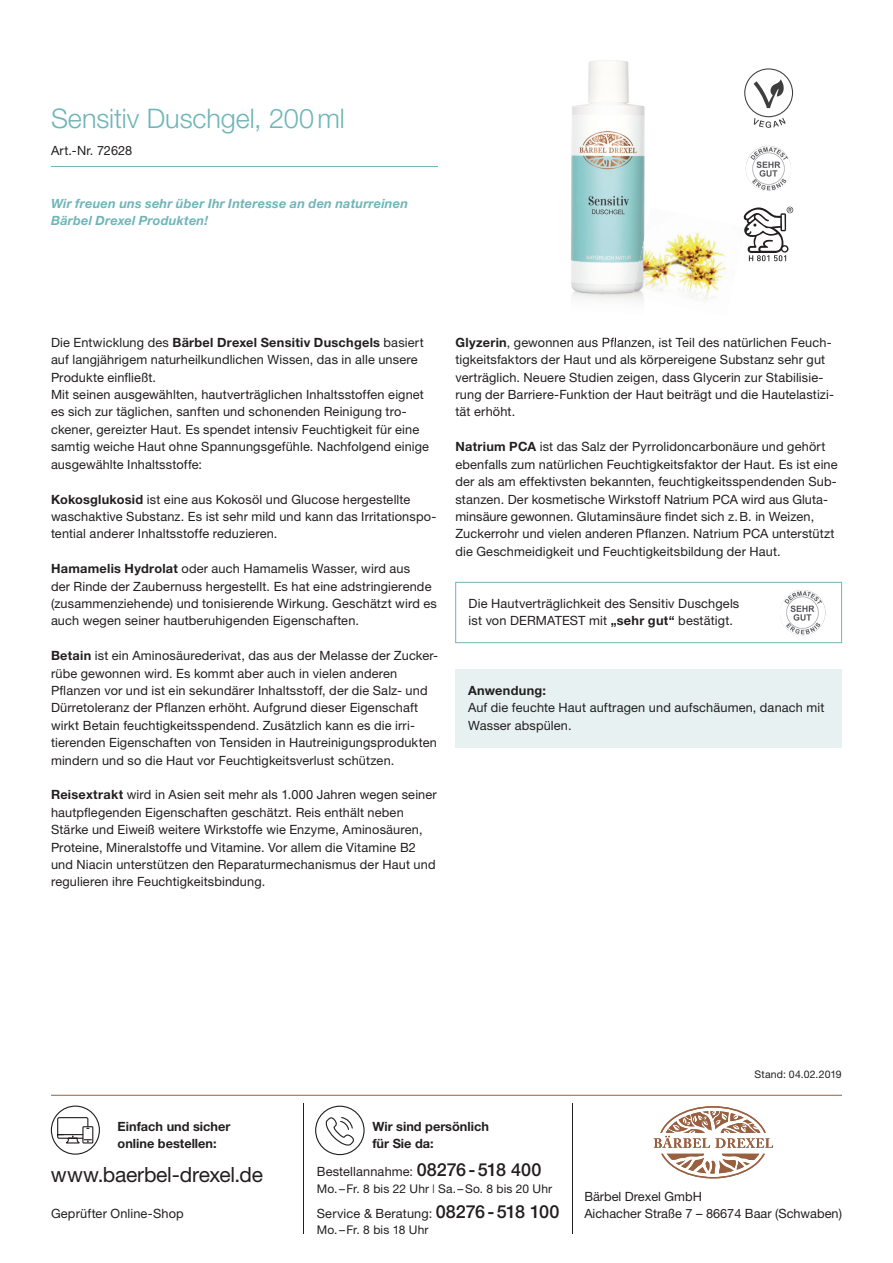
<style>
.page{position:relative;width:893px;height:1263px;background:#fff}
.page>*{position:absolute;margin:0;border:0;box-sizing:border-box;transform-origin:0 0}
.t1{font:300 27px "Helvetica Neue LT Pro";letter-spacing:-.005em;color:#70b5b8}
.t2{font:21px "Helvetica Neue LT Pro";letter-spacing:-.015em;color:#231f20}
.t3{font:12.75px/17.4px "Helvetica Neue LT Pro";letter-spacing:.01em;color:#231f20}
.t4{font:italic 700 12.75px/17.4px "Helvetica Neue LT Pro";letter-spacing:.015em;color:#70b5b8}
.t5{font:700 12.75px/17.4px "Helvetica Neue LT Pro";color:#231f20}
.t6{font:700 12.75px "Helvetica Neue LT Pro";letter-spacing:.025em;color:#231f20}
.t7{font:12px "Helvetica Neue LT Pro";letter-spacing:.015em;color:#231f20}
.t8{font:10.5px "Helvetica Neue LT Pro";letter-spacing:.02em;color:#231f20}
.s1{font-weight:700}
.s2{font-weight:500;font-size:18px}
.s3{font-weight:300}
</style>
<div class="page">
<hr style="left:51px;top:1095px;width:791px;height:1px;background:#996040">
<hr style="left:51px;top:166px;width:387px;height:1px;background:#70b5b8">
<div style="left:315px;top:1106px;width:50px;height:49px;border:1px solid #231f20;border-radius:50%"></div>
<svg style="left:325px;top:1117px;width:29px;height:29px"></svg>
<div style="left:51px;top:1105px;width:49px;height:50px;border:1px solid #231f20;border-radius:50%"></div>
<svg style="left:57px;top:1117px;width:37px;height:27px"></svg>
<hr style="left:303px;top:1103px;width:1px;height:131px;background:#231f20">
<hr style="left:572px;top:1103px;width:1px;height:131px;background:#231f20">
<svg style="left:654px;top:1106px;width:119px;height:72px"></svg>
<img style="left:659px;top:234px;width:34px;height:22px">
<img style="left:693px;top:218px;width:51px;height:45px">
<img style="left:659px;top:256px;width:34px;height:36px">
<img style="left:683px;top:263px;width:43px;height:37px">
<div style="left:455px;top:669px;width:387px;height:78px;background:#e7f1f1"></div>
<div style="left:455px;top:582px;width:387px;height:61px;border:1px solid #70b5b8"></div>
<img style="left:780px;top:590px;width:22px;height:27px">
<img style="left:571px;top:60px;width:74px;height:278px">
<img style="left:632px;top:207px;width:27px;height:95px">
<img style="left:561px;top:338px;width:90px;height:4px">
<img style="left:746px;top:146px;width:23px;height:26px">
<svg style="left:744px;top:207px;width:49px;height:54px"></svg>
<svg style="left:744px;top:68px;width:49px;height:60px"></svg>
<h1 class="t1" style="left:51px;top:102px;width:295px">Sensitiv Duschgel, 200 ml</h1>
<p class="t3" style="left:51px;top:142px;width:83px">Art.-Nr. 72628</p>
<p class="t4" style="left:51px;top:194px;width:358px">Wir freuen uns sehr über Ihr Interesse an den naturreinen<br>Bärbel Drexel Produkten!</p>
<p class="t3" style="left:51px;top:333px;width:380px">Die Entwicklung des <span class="s1">Bärbel Drexel Sensitiv Duschgels</span> basiert auf langjährigem naturheilkundlichen Wissen, das in alle unsere Produkte einfließt.<br>Mit seinen ausgewählten, hautverträglichen Inhaltsstoffen eignet es sich zur täglichen, sanften und schonenden Reinigung tro&shy;ckener, gereizter Haut. Es spendet intensiv Feuchtigkeit für eine samtig weiche Haut ohne Spannungsgefühle. Nachfolgend einige ausgewählte Inhaltsstoffe:</p>
<p class="t3" style="left:51px;top:490px;width:387px"><span class="s1">Kokosglukosid</span> ist eine aus Kokosöl und Glucose hergestellte waschaktive Substanz. Es ist sehr mild und kann das Irritationspo&shy;tential anderer Inhaltsstoffe reduzieren.</p>
<p class="t3" style="left:51px;top:560px;width:387px"><span class="s1">Hamamelis Hydrolat</span> oder auch Hamamelis Wasser, wird aus<br>der Rinde der Zaubernuss hergestellt. Es hat eine adstringierende (zusammenziehende) und tonisierende Wirkung. Geschätzt wird es auch wegen seiner hautberuhigenden Eigenschaften.</p>
<p class="t3" style="left:51px;top:647px;width:389px"><span class="s1">Betain</span> ist ein Aminosäurederivat, das aus der Melasse der Zucker&shy;rübe gewonnen wird. Es kommt aber auch in vielen anderen Pflanzen vor und ist ein sekundärer Inhaltsstoff, der die Salz- und Dürretoleranz der Pflanzen erhöht. Aufgrund dieser Eigenschaft wirkt Betain feuchtigkeitsspendend. Zusätzlich kann es die irri&shy;tierenden Eigenschaften von Tensiden in Hautreinigungsprodukten mindern und so die Haut vor Feuchtigkeitsverlust schützen.</p>
<p class="t3" style="left:51px;top:786px;width:387px"><span class="s1">Reisextrakt</span> wird in Asien seit mehr als 1.000 Jahren wegen seiner hautpflegenden Eigenschaften geschätzt. Reis enthält neben Stärke und Eiweiß weitere Wirkstoffe wie Enzyme, Aminosäuren, Proteine, Mineralstoffe und Vitamine. Vor allem die Vitamine B2 und Niacin unterstützen den Reparaturmechanismus der Haut und regulieren ihre Feuchtigkeitsbindung.</p>
<p class="t3" style="left:455px;top:333px;width:380px"><span class="s1">Glyzerin</span>, gewonnen aus Pflanzen, ist Teil des natürlichen Feuch&shy;tigkeitsfaktors der Haut und als körpereigene Substanz sehr gut verträglich. Neuere Studien zeigen, dass Glycerin zur Stabilisie&shy;rung der Barriere-Funktion der Haut beiträgt und die Hautelastizi&shy;tät erhöht.</p>
<p class="t3" style="left:455px;top:438px;width:384px"><span class="s1">Natrium PCA</span> ist das Salz der Pyrrolidoncarbonäure und gehört ebenfalls zum natürlichen Feuchtigkeitsfaktor der Haut. Es ist eine der als am effektivsten bekannten, feuchtigkeitsspendenden Sub&shy;stanzen. Der kosmetische Wirkstoff Natrium PCA wird aus Gluta&shy;minsäure gewonnen. Glutaminsäure findet sich z. B. in Weizen, Zuckerrohr und vielen anderen Pflanzen. Natrium PCA unterstützt die Geschmeidigkeit und Feuchtigkeitsbildung der Haut.</p>
<p class="t3" style="left:469px;top:594px;width:272px">Die Hautverträglichkeit des Sensitiv Duschgels ist von DERMATEST mit <span class="s1">„sehr gut“</span> bestätigt.</p>
<p class="t6" style="left:468px;top:682px;width:79px">Anwendung:</p>
<p class="t3" style="left:468px;top:699px;width:358px">Auf die feuchte Haut auftragen und aufschäumen, danach mit<br>Wasser abspülen.</p>
<p class="t8" style="left:754px;top:1067px;width:89px">Stand: 04.02.2019</p>
<p class="t5" style="left:118px;top:1117px;width:114px">Einfach und sicher online bestellen:</p>
<p class="t5" style="left:372px;top:1117px;width:118px">Wir sind persönlich für Sie da:</p>
<h2 class="t2" style="left:51px;top:1161px;width:214px">www.baerbel-drexel.de</h2>
<p class="t3" style="left:51px;top:1204px;width:134px">Geprüfter Online-Shop</p>
<p class="t3" style="left:317px;top:1163px;width:226px">Bestellannahme: <span class="s2">08276 - 518 400</span></p>
<p class="t7" style="left:317px;top:1181px;width:237px">Mo. – Fr. 8 bis 22 Uhr <span class="s3">l</span> Sa. – So. 8 bis 20 Uhr</p>
<p class="t3" style="left:317px;top:1204px;width:244px">Service &amp; Beratung: <span class="s2">08276 - 518 100</span></p>
<p class="t7" style="left:317px;top:1222px;width:113px">Mo. – Fr. 8 bis 18 Uhr</p>
<p class="t3" style="left:584px;top:1187px;width:259px">Bärbel Drexel GmbH<br>Aichacher Straße 7 – 86674 Baar (Schwaben)</p>
</div>
